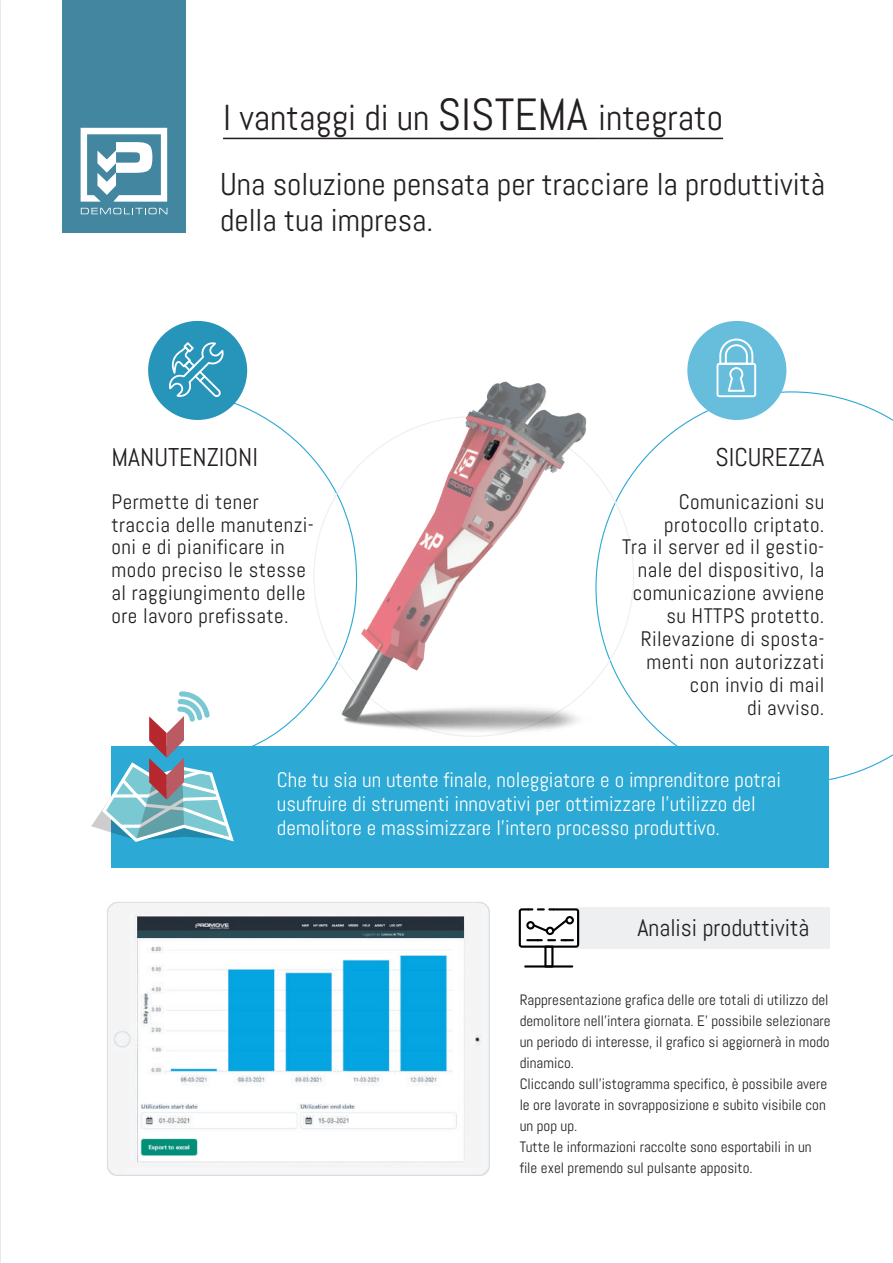
<style>
.page{position:relative;width:893px;height:1263px;background:#fff}
.page>*{position:absolute;margin:0;border:0;box-sizing:border-box;transform-origin:0 0}
.t1{font:36px "Abel";color:#231f20}
.t2{font:31.5px/36px "Abel";color:#231f20}
.t3{font:25.65px "Abel";color:#231f20}
.t4{font:24px "Abel";color:#231f20}
.t5{font:21px/22.8px "Abel";letter-spacing:.02em;color:#231f20}
.t6{font:21px/24px "Abel";color:#fff}
.t7{font:15px/21px "Abel";color:#231f20}
.s1{font-size:45px}
</style>
<div class="page">
<svg style="left:635px;top:391px;width:258px;height:390px"></svg>
<svg style="left:224px;top:398px;width:89px;height:348px"></svg>
<div style="left:577px;top:907px;width:253px;height:42px;background:#edeff0"></div>
<div style="left:111px;top:746px;width:718px;height:122px;background:#2ca9d4"></div>
<hr style="left:223px;top:138px;width:215px;height:1px;background:#231f20">
<hr style="left:438px;top:138px;width:160px;height:1px;background:#231f20">
<hr style="left:598px;top:138px;width:125px;height:1px;background:#231f20">
<svg style="left:91px;top:691px;width:143px;height:151px"></svg>
<img style="left:107px;top:902px;width:383px;height:274px">
<svg style="left:313px;top:458px;width:322px;height:279px"></svg>
<div style="left:148px;top:321px;width:99px;height:99px;background:#2794b9;border-radius:50%"></div>
<div style="left:687px;top:321px;width:99px;height:99px;background:#66bddc;border-radius:50%"></div>
<svg style="left:169px;top:342px;width:55px;height:55px"></svg>
<svg style="left:716px;top:339px;width:40px;height:58px"></svg>
<img style="left:333px;top:381px;width:262px;height:355px">
<svg style="left:519px;top:908px;width:60px;height:59px"></svg>
<hr style="left:524px;top:965px;width:49px;height:2px;background:#000001">
<div style="left:63px;top:0;width:123px;height:233px;background:#43869f"></div>
<svg style="left:81px;top:128px;width:86px;height:74px"></svg>
<svg style="left:81px;top:208px;width:86px;height:6px"></svg>
<h1 class="t1" style="left:223px;top:95px;width:501px">I vantaggi di un <span class="s1">SISTEMA</span> integrato</h1>
<h2 class="t2" style="left:220px;top:167px;width:606px">Una soluzione pensata per tracciare la produttività della tua impresa.</h2>
<h3 class="t3" style="left:111px;top:441px;width:148px">MANUTENZIONI</h3>
<h3 class="t3" style="left:715px;top:441px;width:111px">SICUREZZA</h3>
<h3 class="t5" style="left:111px;top:490px;width:204px">Permette di tener traccia delle manutenzi&shy;oni e di pianificare in modo preciso le stesse al raggiungimento delle ore lavoro prefissate.</h3>
<h3 class="t5" style="left:622px;top:490px;width:204px;text-align:right">Comunicazioni su protocollo criptato.<br>Tra il server ed il gestio&shy;nale del dispositivo, la comunicazione avviene su HTTPS protetto.<br>Rilevazione di sposta&shy;menti non autorizzati con invio di mail<br>di avviso.</h3>
<h3 class="t6" style="left:277px;top:768px;width:506px">Che tu sia un utente finale, noleggiatore e o imprenditore potrai usufruire di strumenti innovativi per ottimizzare l’utilizzo del demolitore e massimizzare l’intero processo produttivo.</h3>
<h3 class="t4" style="left:637px;top:913px;width:173px">Analisi produttività</h3>
<p class="t7" style="left:520px;top:989px;width:312px">Rappresentazione grafica delle ore totali di utilizzo del demolitore nell’intera giornata. E’ possibile selezionare un periodo di interesse, il grafico si aggiornerà in modo dinamico.<br>Cliccando sull’istogramma specifico, è possibile avere le ore lavorate in sovrapposizione e subito visibile con un pop up.<br>Tutte le informazioni raccolte sono esportabili in un file exel premendo sul pulsante apposito.</p>
</div>
